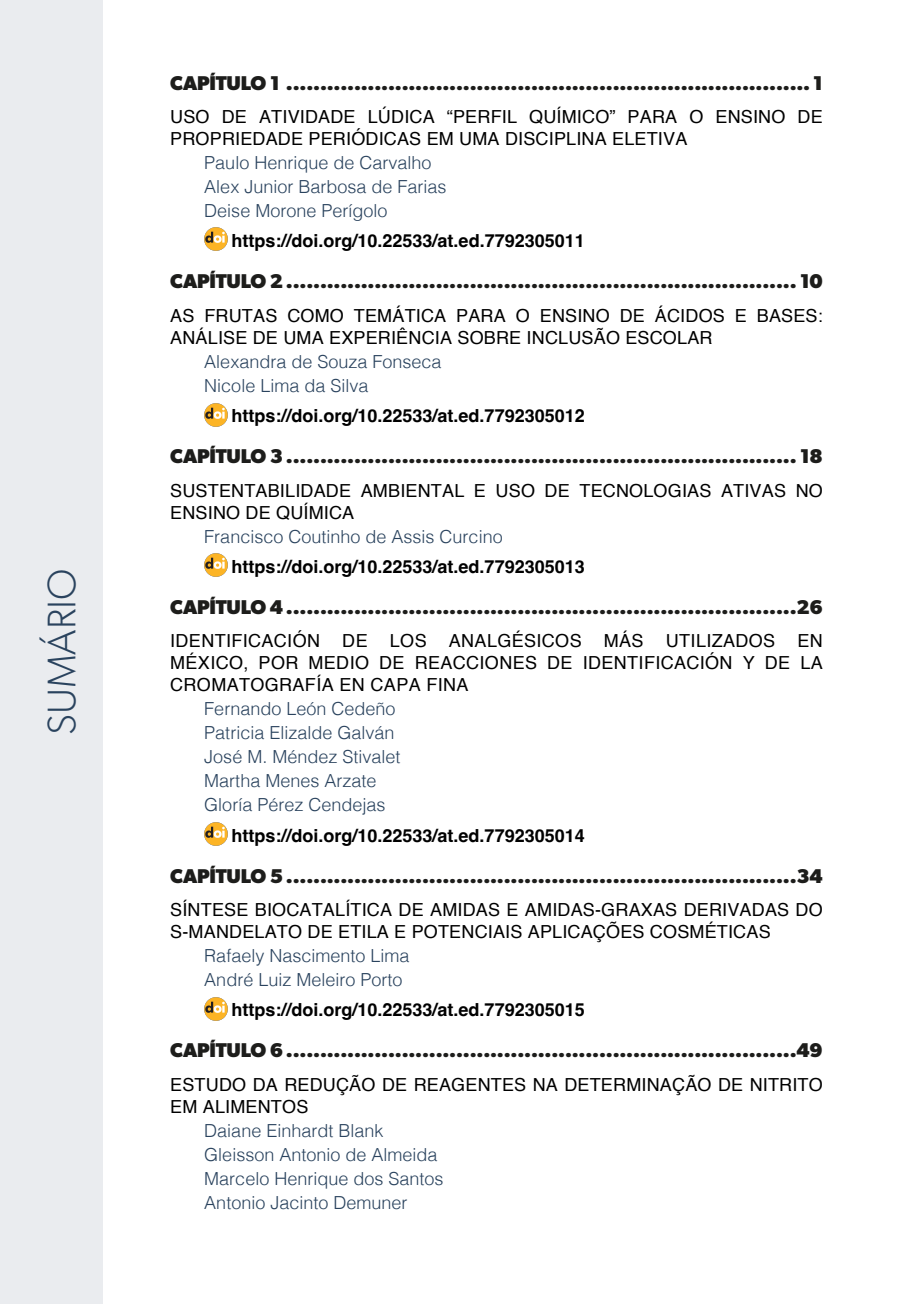
<style>
.page{position:relative;width:908px;height:1304px;background:#fff}
.page>*{position:absolute;margin:0;border:0;box-sizing:border-box;transform-origin:0 0}
.t1{font:300 40px "Gibson";color:#2a435e}
.t2{font:700 20px "Gibson";letter-spacing:-.01em;color:#1d1d1b}
.t3{font:18px/22px "Helvetica";letter-spacing:.01em;color:#000}
.t4{font:300 18px/24px "Helvetica";color:#2a435e}
.t5{font:700 18px "Helvetica";color:#000}
</style>
<div class="page">
<div style="left:0;top:0;width:103px;height:1304px;background:#eaecef"></div>
<img style="left:204px;top:228px;width:23px;height:23px">
<img style="left:204px;top:403px;width:23px;height:23px">
<img style="left:204px;top:554px;width:23px;height:23px">
<img style="left:204px;top:823px;width:23px;height:23px">
<img style="left:204px;top:997px;width:23px;height:23px">
<h1 class="t1" style="left:37px;top:735px;width:167px;rotate:-90deg">SUMÁRIO</h1>
<p class="t2" style="left:170px;top:71px;width:653px">CAPÍTULO 1 ............................................................................. 1</p>
<p class="t3" style="left:170px;top:106px;width:653px">USO DE ATIVIDADE LÚDICA “PERFIL QUÍMICO” PARA O ENSINO DE<br>PROPRIEDADE PERIÓDICAS EM UMA DISCIPLINA ELETIVA</p>
<p class="t4" style="left:204px;top:149px;width:244px">Paulo Henrique de Carvalho<br>Alex Junior Barbosa de Farias<br>Deise Morone Perígolo</p>
<p class="t5" style="left:231px;top:230px;width:355px">https://doi.org/10.22533/at.ed.7792305011</p>
<p class="t2" style="left:170px;top:270px;width:653px">CAPÍTULO 2 ........................................................................... 10</p>
<p class="t3" style="left:170px;top:305px;width:653px">AS FRUTAS COMO TEMÁTICA PARA O ENSINO DE ÁCIDOS E BASES:<br>ANÁLISE DE UMA EXPERIÊNCIA SOBRE INCLUSÃO ESCOLAR</p>
<p class="t4" style="left:204px;top:348px;width:239px">Alexandra de Souza Fonseca<br>Nicole Lima da Silva</p>
<p class="t5" style="left:231px;top:405px;width:355px">https://doi.org/10.22533/at.ed.7792305012</p>
<p class="t2" style="left:170px;top:444px;width:653px">CAPÍTULO 3 ........................................................................... 18</p>
<p class="t3" style="left:170px;top:480px;width:653px">SUSTENTABILIDADE AMBIENTAL E USO DE TECNOLOGIAS ATIVAS NO<br>ENSINO DE QUÍMICA</p>
<p class="t4" style="left:204px;top:523px;width:300px">Francisco Coutinho de Assis Curcino</p>
<p class="t5" style="left:231px;top:556px;width:355px">https://doi.org/10.22533/at.ed.7792305013</p>
<p class="t2" style="left:170px;top:595px;width:653px">CAPÍTULO 4 ...........................................................................26</p>
<p class="t3" style="left:170px;top:631px;width:653px;text-align:justify">IDENTIFICACIÓN DE LOS ANALGÉSICOS MÁS UTILIZADOS EN MÉXICO, POR MEDIO DE REACCIONES DE IDENTIFICACIÓN Y DE LA CROMATOGRAFÍA EN CAPA FINA</p>
<p class="t4" style="left:204px;top:696px;width:198px">Fernando León Cedeño<br>Patricia Elizalde Galván<br>José M. Méndez Stivalet<br>Martha Menes Arzate<br>Gloría Pérez Cendejas</p>
<p class="t5" style="left:231px;top:824px;width:355px">https://doi.org/10.22533/at.ed.7792305014</p>
<p class="t2" style="left:170px;top:864px;width:653px">CAPÍTULO 5 ...........................................................................34</p>
<p class="t3" style="left:170px;top:899px;width:653px">SÍNTESE BIOCATALÍTICA DE AMIDAS E AMIDAS-GRAXAS DERIVADAS DO<br>S-MANDELATO DE ETILA E POTENCIAIS APLICAÇÕES COSMÉTICAS</p>
<p class="t4" style="left:204px;top:942px;width:207px">Rafaely Nascimento Lima<br>André Luiz Meleiro Porto</p>
<p class="t5" style="left:231px;top:999px;width:355px">https://doi.org/10.22533/at.ed.7792305015</p>
<p class="t2" style="left:170px;top:1039px;width:653px">CAPÍTULO 6 ...........................................................................49</p>
<p class="t3" style="left:170px;top:1074px;width:653px">ESTUDO DA REDUÇÃO DE REAGENTES NA DETERMINAÇÃO DE NITRITO<br>EM ALIMENTOS</p>
<p class="t4" style="left:204px;top:1117px;width:241px">Daiane Einhardt Blank<br>Gleisson Antonio de Almeida<br>Marcelo Henrique dos Santos<br>Antonio Jacinto Demuner</p>
</div>
